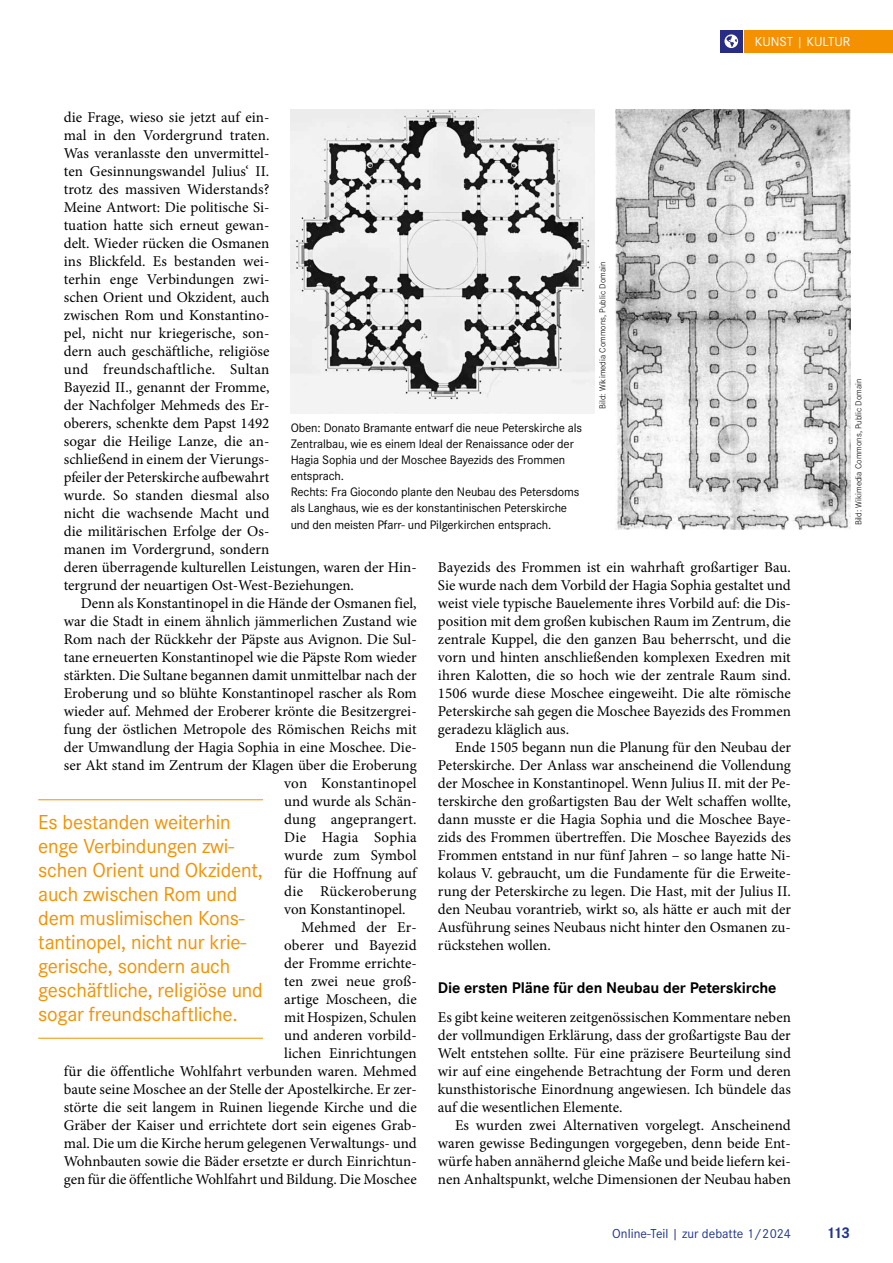
<style>
.page{position:relative;width:893px;height:1263px;background:#fff}
.page>*{position:absolute;margin:0;border:0;box-sizing:border-box;transform-origin:0 0}
.t1{font:21px/24px "Corporate S";letter-spacing:-.01em;color:#f39100}
.t2{font:700 16.05px "Corporate S";letter-spacing:-.01em;color:#000}
.t3{font:700 16.05px "Corporate S";color:#21348c}
.t4{font:15px/18px "Minion Pro";color:#000;text-align:justify}
.t5{font:15px "Minion Pro";letter-spacing:.02em;color:#000}
.t6{font:13.5px "Corporate S";color:#21348c}
.t7{font:13.5px "Corporate S";color:#fff}
.t8{font:12.75px/16px "Corporate S";letter-spacing:-.01em;color:#000}
.t9{font:300 9px "Corporate S";color:#000}
</style>
<div class="page">
<div style="left:744px;top:30px;width:149px;height:23px;background:#f39100"></div>
<div style="left:720px;top:30px;width:23px;height:23px;background:#282c82"></div>
<svg style="left:724px;top:34px;width:14px;height:14px"></svg>
<hr style="left:38px;top:799px;width:225px;height:1px;background:#f39100">
<hr style="left:38px;top:1038px;width:225px;height:1px;background:#f39100">
<img style="left:291px;top:109px;width:303px;height:304px">
<img style="left:616px;top:109px;width:234px;height:420px">
<p class="t7" style="left:755px;top:37px;width:97px">KUNST | KULTUR</p>
<p class="t4" style="left:64px;top:109px;width:354px;text-align:left">die Frage, wieso sie jetzt auf ein-<br>mal in den Vordergrund traten.<br>Was veranlasste den unvermittel-<br>ten Gesinnungswandel Julius‘ II.<br>trotz des massiven Widerstands?<br>Meine Antwort: Die politische Si-<br>tuation hatte sich erneut gewan-<br>delt. Wieder rücken die Osmanen<br>ins Blickfeld. Es bestanden wei-<br>terhin enge Verbindungen zwi-<br>schen Orient und Okzident, auch<br>zwischen Rom und Konstantino-<br>pel, nicht nur kriegerische, son-<br>dern auch geschäftliche, religiöse<br>und freundschaftliche. Sultan<br>Bayezid II., genannt der Fromme,<br>der Nachfolger Mehmeds des Er-<br>oberers, schenkte dem Papst 1492<br>sogar die Heilige Lanze, die an-<br>schließend in einem der Vierungs-<br>pfeiler der Peterskirche aufbewahrt<br>wurde. So standen diesmal also<br>nicht die wachsende Macht und<br>die militärischen Erfolge der Os-<br>manen im Vordergrund, sondern<br>deren überragende kulturellen Leistungen, waren der Hin&shy;tergrund der neuartigen Ost-West-Beziehungen.</p>
<p class="t4" style="left:81px;top:595px;width:337px">Denn als Konstantinopel in die Hände der Osmanen fiel,</p>
<p class="t4" style="left:64px;top:613px;width:354px">war die Stadt in einem ähnlich jämmerlichen Zustand wie</p>
<p class="t4" style="left:64px;top:631px;width:354px">Rom nach der Rückkehr der Päpste aus Avignon. Die Sul-</p>
<p class="t4" style="left:64px;top:649px;width:354px">tane erneuerten Konstantinopel wie die Päpste Rom wieder</p>
<p class="t4" style="left:64px;top:667px;width:354px">stärkten. Die Sultane begannen damit unmittelbar nach der</p>
<p class="t4" style="left:64px;top:685px;width:354px">Eroberung und so blühte Konstantinopel rascher als Rom</p>
<p class="t4" style="left:64px;top:703px;width:354px">wieder auf. Mehmed der Eroberer krönte die Besitzergrei-</p>
<p class="t4" style="left:64px;top:721px;width:354px">fung der östlichen Metropole des Römischen Reichs mit</p>
<p class="t4" style="left:64px;top:739px;width:354px">der Umwandlung der Hagia Sophia in eine Moschee. Die-</p>
<p class="t4" style="left:64px;top:757px;width:354px">ser Akt stand im Zentrum der Klagen über die Eroberung</p>
<p class="t4" style="left:284px;top:775px;width:134px">von Konstantinopel</p>
<p class="t4" style="left:284px;top:793px;width:134px">und wurde als Schän-</p>
<p class="t4" style="left:284px;top:811px;width:134px">dung angeprangert.</p>
<p class="t5" style="left:284px;top:830px;width:134px">Die Hagia Sophia</p>
<p class="t4" style="left:284px;top:847px;width:134px">wurde zum Symbol</p>
<p class="t4" style="left:284px;top:865px;width:134px">für die Hoffnung auf</p>
<p class="t5" style="left:284px;top:884px;width:134px">die Rückeroberung</p>
<p class="t4" style="left:284px;top:901px;width:123px">von Konstantinopel.</p>
<p class="t4" style="left:301px;top:919px;width:117px">Mehmed der Er-</p>
<p class="t4" style="left:284px;top:937px;width:134px">oberer und Bayezid</p>
<p class="t4" style="left:284px;top:955px;width:134px">der Fromme errichte-</p>
<p class="t4" style="left:284px;top:973px;width:134px">ten zwei neue groß-</p>
<p class="t4" style="left:284px;top:991px;width:134px">artige Moscheen, die</p>
<p class="t4" style="left:284px;top:1009px;width:134px">mit Hospizen, Schulen</p>
<p class="t4" style="left:284px;top:1027px;width:134px">und anderen vorbild-</p>
<p class="t4" style="left:284px;top:1045px;width:134px">lichen Einrichtungen</p>
<p class="t4" style="left:64px;top:1063px;width:355px">für die öffentliche Wohlfahrt verbunden waren. Mehmed</p>
<p class="t4" style="left:64px;top:1081px;width:354px">baute seine Moschee an der Stelle der Apostelkirche. Er zer-</p>
<p class="t4" style="left:64px;top:1099px;width:354px">störte die seit langem in Ruinen liegende Kirche und die</p>
<p class="t4" style="left:64px;top:1117px;width:355px">Gräber der Kaiser und errichtete dort sein eigenes Grab-</p>
<p class="t4" style="left:64px;top:1135px;width:354px">mal. Die um die Kirche herum gelegenen Verwaltungs- und</p>
<p class="t4" style="left:64px;top:1153px;width:354px">Wohnbauten sowie die Bäder ersetzte er durch Einrichtun-</p>
<p class="t4" style="left:64px;top:1171px;width:354px">gen für die öffentliche Wohlfahrt und Bildung. Die Moschee</p>
<p class="t9" style="left:599px;top:409px;width:148px;rotate:-90deg">Bild: Wikimedia Commons, Public Domain</p>
<p class="t8" style="left:291px;top:421px;width:293px">Oben: Donato Bramante entwarf die neue Peterskirche als Zentralbau, wie es einem Ideal der Renaissance oder der Hagia Sophia und der Moschee Bayezids des Frommen entsprach.<br>Rechts: Fra Giocondo plante den Neubau des Petersdoms als Langhaus, wie es der konstantinischen Peterskirche und den meisten Pfarr- und Pilgerkirchen entsprach.</p>
<p class="t4" style="left:438px;top:559px;width:354px">Bayezids des Frommen ist ein wahrhaft großartiger Bau.<br>Sie wurde nach dem Vorbild der Hagia Sophia gestaltet und weist viele typische Bauelemente ihres Vorbild auf: die Dis&shy;position mit dem großen kubischen Raum im Zentrum, die zentrale Kuppel, die den ganzen Bau beherrscht, und die vorn und hinten anschließenden komplexen Exedren mit ihren Kalotten, die so hoch wie der zentrale Raum sind.<br>1506 wurde diese Moschee eingeweiht. Die alte römische Peterskirche sah gegen die Moschee Bayezids des Frommen geradezu kläglich aus.</p>
<p class="t4" style="left:438px;top:739px;width:355px;text-indent:17px">Ende 1505 begann nun die Planung für den Neubau der Peterskirche. Der Anlass war anscheinend die Vollendung der Moschee in Konstantinopel. Wenn Julius II. mit der Pe&shy;terskirche den großartigsten Bau der Welt schaffen wollte, dann musste er die Hagia Sophia und die Moschee Baye&shy;zids des Frommen übertreffen. Die Moschee Bayezids des Frommen entstand in nur fünf Jahren – so lange hatte Ni&shy;kolaus V. gebraucht, um die Fundamente für die Erweite&shy;rung der Peterskirche zu legen. Die Hast, mit der Julius II. den Neubau vorantrieb, wirkt so, als hätte er auch mit der Ausführung seines Neubaus nicht hinter den Osmanen zu&shy;rückstehen wollen.</p>
<p class="t2" style="left:438px;top:982px;width:340px">Die ersten Pläne für den Neubau der Peterskirche</p>
<p class="t4" style="left:438px;top:1009px;width:354px">Es gibt keine weiteren zeitgenössischen Kommentare neben der vollmundigen Erklärung, dass der großartigste Bau der Welt entstehen sollte. Für eine präzisere Beurteilung sind wir auf eine eingehende Betrachtung der Form und deren kunsthistorische Einordnung angewiesen. Ich bündele das auf die wesentlichen Elemente.</p>
<p class="t4" style="left:438px;top:1117px;width:354px;text-indent:17px">Es wurden zwei Alternativen vorgelegt. Anscheinend waren gewisse Bedingungen vorgegeben, denn beide Ent&shy;würfe haben annähernd gleiche Maße und beide liefern kei&shy;nen Anhaltspunkt, welche Dimensionen der Neubau haben</p>
<h1 class="t1" style="left:38px;top:812px;width:226px">Es bestanden weiterhin enge Verbindungen zwi&shy;schen Orient und Okzident, auch zwischen Rom und dem muslimischen Kons&shy;tantinopel, nicht nur krie&shy;gerische, sondern auch geschäftliche, religiöse und sogar freundschaftliche.</h1>
<p class="t9" style="left:855px;top:525px;width:148px;rotate:-90deg">Bild: Wikimedia Commons, Public Domain</p>
<p class="t6" style="left:612px;top:1229px;width:180px">Online-Teil | zur debatte 1/2024</p>
<p class="t3" style="left:826px;top:1227px;width:26px">113</p>
</div>
